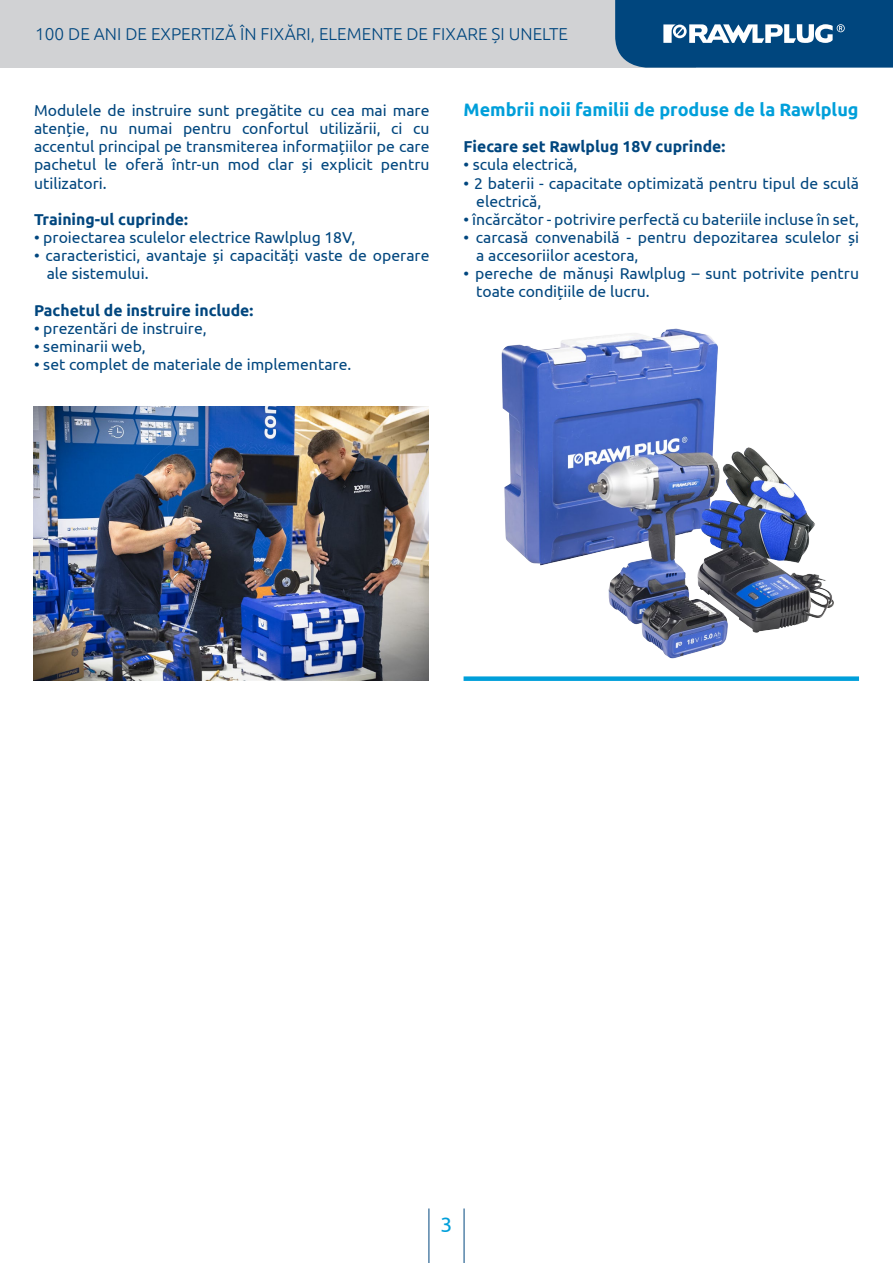
<style>
.page{position:relative;width:893px;height:1263px;background:#fff}
.page>*{position:absolute;margin:0;border:0;box-sizing:border-box;transform-origin:0 0}
.t1{font:21px "Ubuntu";color:#009fda}
.sródtytul{font:700 18px "Ubuntu";color:#009fda}
.t2{font:300 17.25px "Ubuntu";color:#00467e}
.TXT{font:15.75px/18.1px "Ubuntu";color:#00467e}
.TXT-2{font:700 15.75px "Ubuntu";color:#00467e}
</style>
<div class="page">
<img style="left:501px;top:328px;width:333px;height:331px">
<img style="left:33px;top:406px;width:396px;height:275px">
<div style="left:464px;top:676px;width:395px;height:5px;background:#009fda"></div>
<div style="left:0;top:0;width:696px;height:68px;background:#d1d2d4"></div>
<svg style="left:615px;top:0;width:278px;height:68px;background:#1d5b8c"></svg>
<hr style="left:429px;top:1208px;width:1px;height:55px;background:#00467e">
<hr style="left:464px;top:1208px;width:1px;height:55px;background:#00467e">
<p class="t2" style="left:35px;top:24px;width:534px">100 DE ANI DE EXPERTIZĂ ÎN FIXĂRI, ELEMENTE DE FIXARE ȘI UNELTE</p>
<p class="TXT" style="left:34px;top:101px;width:397px;text-align:justify">Modulele de instruire sunt pregătite cu cea mai mare atenție, nu numai pentru confortul utilizării, ci cu accentul principal pe transmiterea informațiilor pe care pachetul le oferă într-un mod clar și explicit pentru utilizatori.</p>
<p class="TXT-2" style="left:34px;top:210px;width:155px">Training-ul cuprinde:</p>
<p class="TXT" style="left:34px;top:228px;width:323px">• proiectarea sculelor electrice Rawlplug 18V,</p>
<p class="TXT" style="left:47px;top:246px;width:384px;text-indent:-13px">• caracteristici, avantaje și capacități vaste de operare ale sistemului.</p>
<p class="TXT-2" style="left:34px;top:300px;width:221px">Pachetul de instruire include:</p>
<p class="TXT" style="left:34px;top:319px;width:174px">• prezentări de instruire,</p>
<p class="TXT" style="left:34px;top:337px;width:113px">• seminarii web,</p>
<p class="TXT" style="left:34px;top:355px;width:319px">• set complet de materiale de implementare.</p>
<p class="sródtytul" style="left:464px;top:99px;width:397px">Membrii noii familii de produse de la Rawlplug</p>
<p class="TXT-2" style="left:464px;top:137px;width:263px">Fiecare set Rawlplug 18V cuprinde:</p>
<p class="TXT" style="left:464px;top:155px;width:115px">• scula electrică,</p>
<p class="TXT" style="left:476px;top:173px;width:384px;text-indent:-13px">• 2 baterii - capacitate optimizată pentru tipul de sculă electrică,</p>
<p class="TXT" style="left:464px;top:210px;width:397px">• încărcător - potrivire perfectă cu bateriile incluse în set,</p>
<p class="TXT" style="left:476px;top:228px;width:384px;text-indent:-13px">• carcasă convenabilă - pentru depozitarea sculelor și a accesoriilor acestora,</p>
<p class="TXT" style="left:476px;top:264px;width:384px;text-indent:-13px">• pereche de mănuși Rawlplug – sunt potrivite pentru toate condițiile de lucru.</p>
<h1 class="t1" style="left:441px;top:1212px;width:13px">3</h1>
</div>
